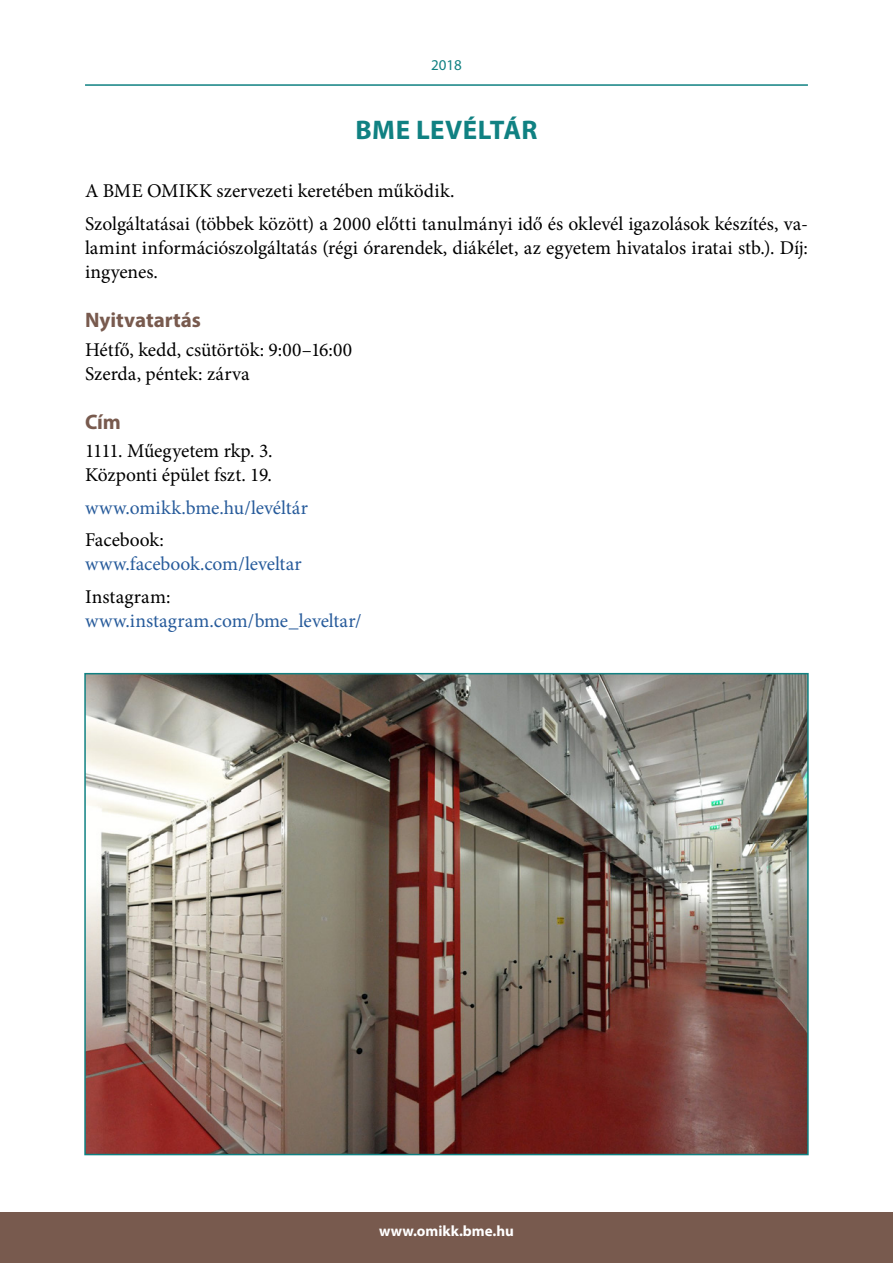
<style>
.page{position:relative;width:893px;height:1263px;background:#fff}
.page>*{position:absolute;margin:0;border:0;box-sizing:border-box;transform-origin:0 0}
.t1{font:700 27px "Myriad Pro";letter-spacing:.015em;color:#108182}
.t2{font:700 21px "Myriad Pro";letter-spacing:-.005em;color:#785a4e}
.t3{font:19.5px/24px "Minion Pro";letter-spacing:-.005em;color:#000}
.t4{font:19.5px "Minion Pro";color:#275b9b}
.t5{font:700 15px "Myriad Pro";color:#fff}
.t6{font:15px "Myriad Pro";color:#108182}
</style>
<div class="page">
<div style="left:0;top:1212px;width:893px;height:51px;background:#785a4e"></div>
<hr style="left:85px;top:84px;width:723px;height:2px;background:#108182">
<img style="left:87px;top:676px;width:719px;height:476px">
<div style="left:84px;top:673px;width:725px;height:482px;border:2px solid #108182"></div>
<p class="t6" style="left:431px;top:55px;width:32px">2018</p>
<h1 class="t1" style="left:355px;top:113px;width:183px">BME LEVÉLTÁR</h1>
<p class="t3" style="left:85px;top:175px;width:724px;line-height:32.5px">A BME OMIKK szervezeti keretében működik.<br>Szolgáltatásai (többek között) a 2000 előtti tanulmányi idő és oklevél igazolások készítés, va-</p>
<p class="t3" style="left:85px;top:236px;width:724px">lamint információszolgáltatás (régi órarendek, diákélet, az egyetem hivatalos iratai stb.). Díj: ingyenes.</p>
<p class="t2" style="left:85px;top:307px;width:117px">Nyitvatartás</p>
<p class="t3" style="left:85px;top:337px;width:269px">Hétfő, kedd, csütörtök: 9:00–16:00<br>Szerda, péntek: zárva</p>
<p class="t2" style="left:85px;top:408px;width:37px">Cím</p>
<p class="t3" style="left:85px;top:439px;width:189px">1111. Műegyetem rkp. 3.<br>Központi épület fszt. 19.</p>
<p class="t4" style="left:85px;top:495px;width:224px">www.omikk.bme.hu/levéltár</p>
<p class="t3" style="left:85px;top:528px;width:80px">Facebook:</p>
<p class="t4" style="left:85px;top:551px;width:218px">www.facebook.com/leveltar</p>
<p class="t3" style="left:85px;top:585px;width:87px">Instagram:</p>
<p class="t4" style="left:85px;top:608px;width:278px">www.instagram.com/bme_leveltar/</p>
<p class="t5" style="left:379px;top:1221px;width:136px">www.omikk.bme.hu</p>
</div>
